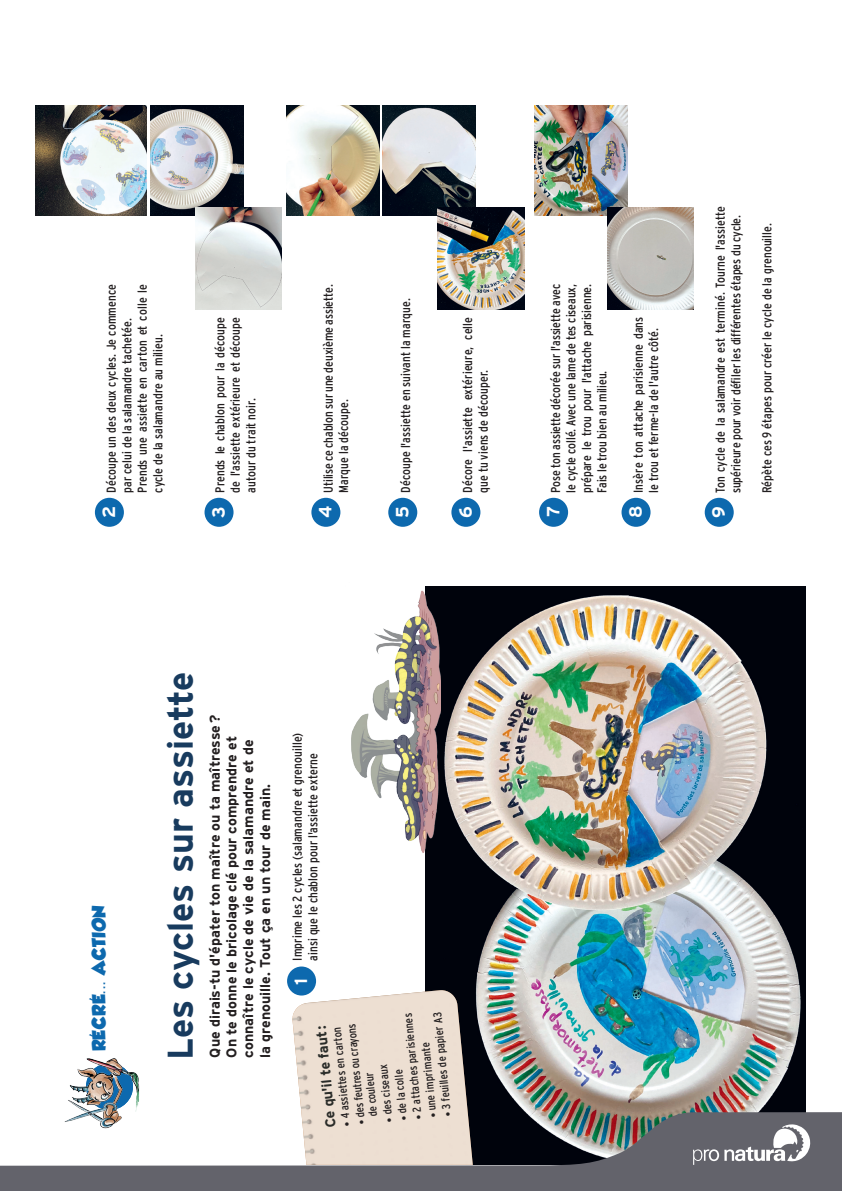
<style>
.page{position:relative;width:842px;height:1191px;background:#fff}
.page>*{position:absolute;margin:0;border:0;box-sizing:border-box;transform-origin:0 0}
.t1{font:700 35.7px "Interstate";letter-spacing:-.01em;color:#183b5e}
.t2{font:700 17.7px "Interstate";color:#fff}
.t3{font:16.6px "GROBOLD";color:#0d69ae}
.t4{font:700 14.2px/16.8px "Interstate";color:#231f20}
.t5{font:700 14.2px "Interstate";color:#2a2c29}
.t6{font:condensed 12.9px/15.5px "Interstate";letter-spacing:.005em;color:#231f20}
.t7{font:condensed 11.6px/13.1px "Interstate";color:#231f20}
</style>
<div class="page">
<img style="left:426px;top:586px;width:380px;height:526px">
<img style="left:292px;top:990px;width:181px;height:122px">
<div style="left:287px;top:966px;width:29px;height:29px;background:#0d69ae;border-radius:50%"></div>
<img style="left:351px;top:586px;width:89px;height:277px">
<img style="left:382px;top:106px;width:93px;height:110px">
<img style="left:36px;top:106px;width:111px;height:110px">
<img style="left:534px;top:106px;width:93px;height:110px">
<div style="left:95px;top:498px;width:29px;height:29px;background:#0d69ae;border-radius:50%"></div>
<div style="left:205px;top:498px;width:29px;height:29px;background:#0d69ae;border-radius:50%"></div>
<div style="left:311px;top:498px;width:29px;height:29px;background:#0d69ae;border-radius:50%"></div>
<div style="left:388px;top:498px;width:29px;height:29px;background:#0d69ae;border-radius:50%"></div>
<div style="left:451px;top:498px;width:29px;height:29px;background:#0d69ae;border-radius:50%"></div>
<div style="left:539px;top:498px;width:29px;height:29px;background:#0d69ae;border-radius:50%"></div>
<div style="left:621px;top:498px;width:29px;height:29px;background:#0d69ae;border-radius:50%"></div>
<div style="left:705px;top:498px;width:29px;height:29px;background:#0d69ae;border-radius:50%"></div>
<img style="left:150px;top:106px;width:93px;height:110px">
<img style="left:195px;top:208px;width:87px;height:101px">
<img style="left:438px;top:208px;width:86px;height:101px">
<img style="left:607px;top:208px;width:87px;height:101px">
<img style="left:286px;top:106px;width:93px;height:110px">
<img style="left:68px;top:1058px;width:72px;height:54px">
<svg style="left:0;top:1112px;width:842px;height:79px"></svg>
<svg style="left:693px;top:1124px;width:118px;height:40px"></svg>
<p class="t6" style="left:103px;top:493px;width:210px;rotate:-90deg">Découpe un des deux cycles. Je commence par celui de la salamandre tachetée.<br>Prends une assiette en carton et colle le cycle de la salamandre au milieu.</p>
<p class="t6" style="left:212px;top:493px;width:177px;text-align:justify;rotate:-90deg">Prends le chablon pour la découpe de l'assiette extérieure et découpe autour du trait noir.</p>
<p class="t6" style="left:320px;top:493px;width:210px;rotate:-90deg">Utilise ce chablon sur une deuxième assiette.<br>Marque la découpe.</p>
<p class="t6" style="left:398px;top:493px;width:196px;rotate:-90deg">Découpe l'assiette en suivant la marque.</p>
<p class="t6" style="left:460px;top:493px;width:177px;rotate:-90deg">Décore l'assiette extérieure, celle que tu viens de découper.</p>
<p class="t6" style="left:548px;top:493px;width:210px;text-align:justify;rotate:-90deg">Pose ton assiette décorée sur l'assiette avec le cycle collé. Avec une lame de tes ciseaux, prépare le trou pour l'attache parisienne.<br>Fais le trou bien au milieu.</p>
<p class="t6" style="left:630px;top:493px;width:177px;rotate:-90deg">Insère ton attache parisienne dans le trou et ferme-la de l'autre côté.</p>
<p class="t6" style="left:712px;top:493px;width:289px;rotate:-90deg">Ton cycle de la salamandre est terminé. Tourne l'assiette supérieure pour voir défiler les différentes étapes du cycle.</p>
<h2 class="t2" style="left:98px;top:518px;width:14px;rotate:-90deg">2</h2>
<h2 class="t2" style="left:208px;top:517px;width:13px;rotate:-90deg">3</h2>
<h2 class="t2" style="left:315px;top:518px;width:14px;rotate:-90deg">4</h2>
<h2 class="t2" style="left:391px;top:518px;width:13px;rotate:-90deg">5</h2>
<h2 class="t2" style="left:455px;top:518px;width:13px;rotate:-90deg">6</h2>
<h2 class="t2" style="left:542px;top:517px;width:13px;rotate:-90deg">7</h2>
<h2 class="t2" style="left:625px;top:518px;width:14px;rotate:-90deg">8</h2>
<h2 class="t2" style="left:708px;top:518px;width:13px;rotate:-90deg">9</h2>
<p class="t6" style="left:759px;top:493px;width:272px;rotate:-90deg">Répète ces 9 étapes pour créer le cycle de la grenouille.</p>
<p class="t3" style="left:89px;top:1051px;width:148px;rotate:-90deg">RÉCRÉ... ACTION</p>
<h1 class="t1" style="left:158px;top:1059px;width:390px;rotate:-90deg">Les cycles sur assiette</h1>
<p class="t4" style="left:206px;top:1057px;width:344px;rotate:-90deg">Que dirais-tu d'épater ton maître ou ta maîtresse?<br>On te donne le bricolage clé pour comprendre et connaître le cycle de vie de la salamandre et de<br>la grenouille. Tout ça en un tour de main.</p>
<p class="t6" style="left:289px;top:960px;width:229px;rotate:-90deg">Imprime les 2 cycles (salamandre et grenouille) ainsi que le chablon pour l'assiette externe</p>
<h2 class="t2" style="left:290px;top:985px;width:8px;rotate:-90deg">1</h2>
<p class="t7" style="left:440px;top:1117px;width:106px;rotate:-95deg">• 3 feuilles de papier A3</p>
<p class="t7" style="left:411px;top:1119px;width:108px;rotate:-95deg">• 2 attaches parisiennes</p>
<p class="t7" style="left:339px;top:1126px;width:101px;rotate:-95deg">• 4 assiettes en carton</p>
<p class="t7" style="left:353px;top:1118px;width:96px;text-indent:-7px;rotate:-95deg">• des feutres ou crayons de couleur</p>
<p class="t5" style="left:323px;top:1128px;width:104px;rotate:-96deg">Ce qu'il te faut:</p>
<p class="t7" style="left:426px;top:1118px;width:77px;rotate:-95deg">• une imprimante</p>
<p class="t7" style="left:382px;top:1122px;width:60px;rotate:-95deg">• des ciseaux</p>
<p class="t7" style="left:396px;top:1121px;width:53px;rotate:-95deg">• de la colle</p>
</div>
